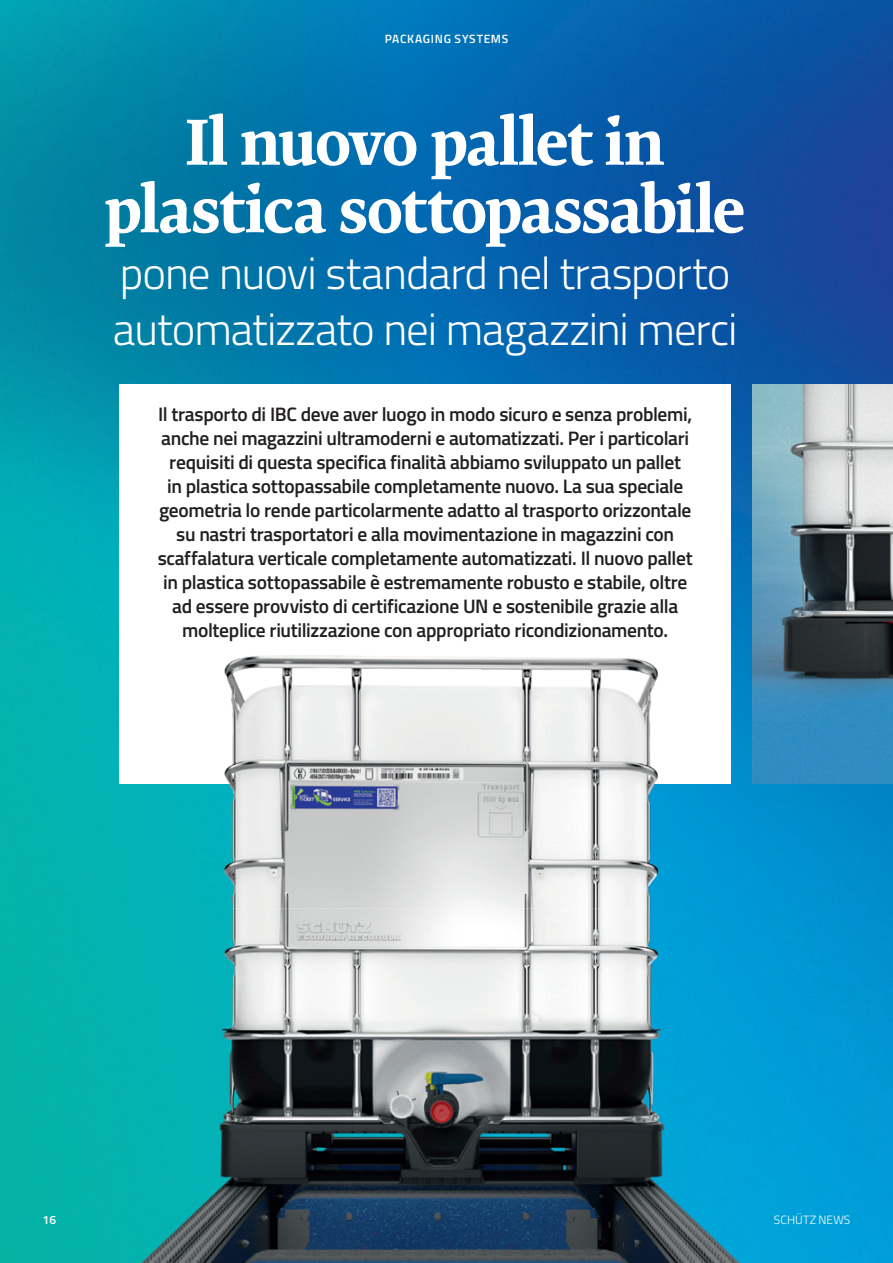
<style>
.page{position:relative;width:893px;height:1263px;background:#fff}
.page>*{position:absolute;margin:0;border:0;box-sizing:border-box;transform-origin:0 0}
.t1{font:700 66px/67.5px "Expo Serif Pro";letter-spacing:-.025em;color:#fff;text-align:center}
.t2{font:300 45px/56.2px "Cairo";letter-spacing:-.025em;color:#fff}
.t3{font:600 19.5px/24px "Cairo";letter-spacing:-.02em;color:#231f20;text-align:center}
.t4{font:600 12px "Cairo";letter-spacing:.055em;color:#fff}
.t5{font:300 12px "Cairo";letter-spacing:.01em;color:#fff}
</style>
<div class="page">
<img style="left:0;top:0;width:893px;height:1263px">
<div style="left:120px;top:384px;width:611px;height:400px;background:#fff"></div>
<img style="left:752px;top:384px;width:141px;height:264px">
<img style="left:0;top:648px;width:893px;height:345px">
<p class="t4" style="left:385px;top:29px;width:125px">PACKAGING SYSTEMS</p>
<h1 class="t1" style="left:105px;top:108px;width:642px">Il nuovo pallet in plastica sottopassabile</h1>
<h2 class="t2" style="left:113px;top:245px;width:626px">pone nuovi standard nel trasporto automatizzato nei magazzini merci</h2>
<p class="t3" style="left:158px;top:403px;width:537px">Il trasporto di IBC deve aver luogo in modo sicuro e senza problemi, anche nei magazzini ultramoderni e automatizzati. Per i particolari requisiti di questa specifica finalità abbiamo sviluppato un pallet<br>in plastica sottopassabile completamente nuovo. La sua speciale geometria lo rende particolarmente adatto al trasporto orizzontale su nastri trasportatori e alla movimentazione in magazzini con scaffalatura verticale completamente automatizzati. Il nuovo pallet in plastica sottopassabile è estremamente robusto e stabile, oltre ad essere provvisto di certificazione UN e sostenibile grazie alla molteplice riutilizzazione con appropriato ricondizionamento.</p>
<p class="t4" style="left:43px;top:1211px;width:15px">16</p>
<p class="t5" style="left:774px;top:1211px;width:78px">SCHÜTZ NEWS</p>
</div>
